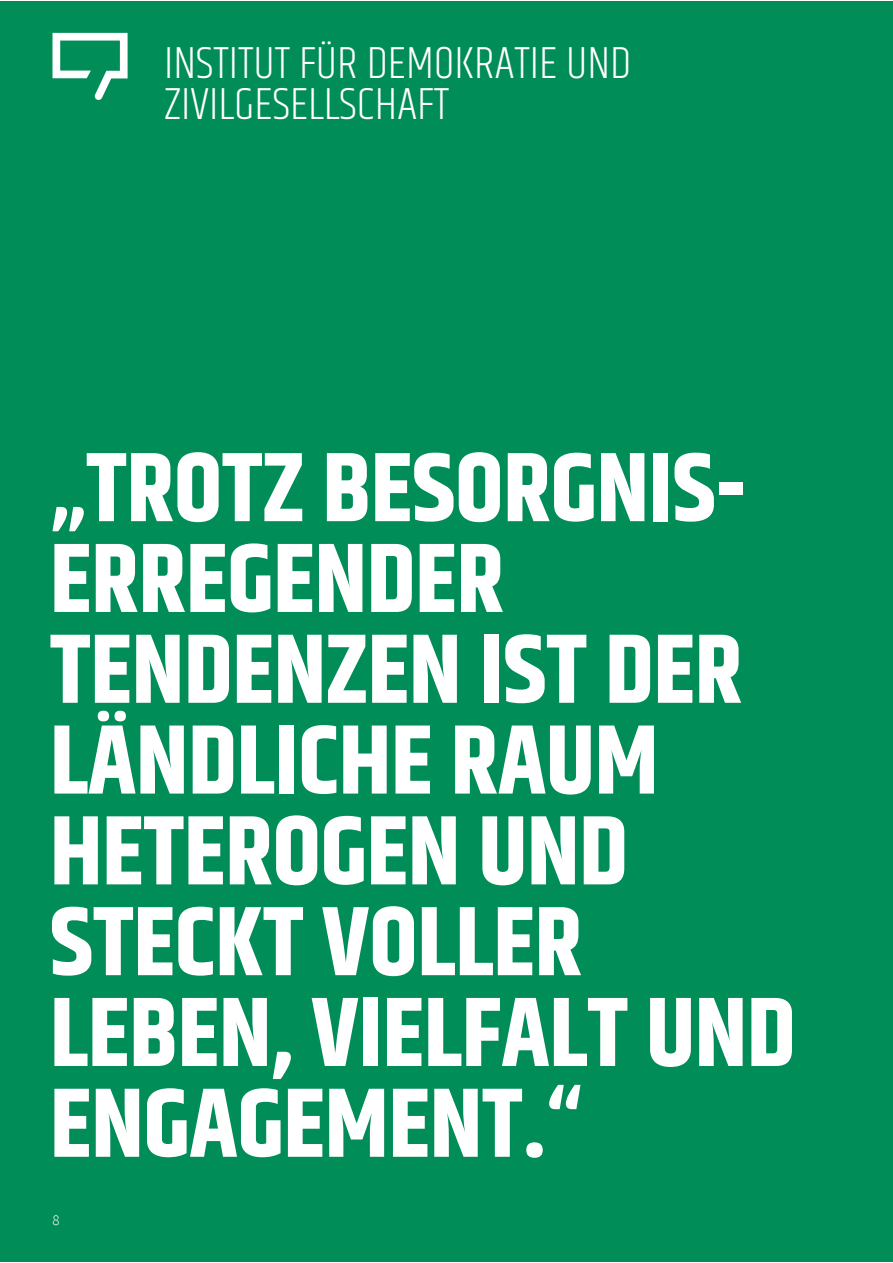
<style>
.page{position:relative;width:893px;height:1263px;background:#fff}
.page>*{position:absolute;margin:0;border:0;box-sizing:border-box;transform-origin:0 0}
.t1{font:700 98.1px/90.8px "Khand";color:#fff}
.t2{font:300 46.35px/40.8px "Khand";color:#fff}
.t3{font:300 14.85px "Source Sans Pro";color:#fff}
</style>
<div class="page">
<div style="left:0;top:1px;width:893px;height:1260px;background:#008d58"></div>
<svg style="left:53px;top:33px;width:75px;height:67px"></svg>
<p class="t2" style="left:164px;top:45px;width:469px">INSTITUT FÜR DEMOKRATIE UND<br>ZIVILGESELLSCHAFT</p>
<p class="t1" style="left:50px;top:448px;width:747px">„TROTZ BESORGNIS-<br>ERREGENDER<br>TENDENZEN IST DER<br>LÄNDLICHE RAUM<br>HETEROGEN UND<br>STECKT VOLLER<br>LEBEN, VIELFALT UND<br>ENGAGEMENT.“</p>
<p class="t3" style="left:53px;top:1211px;width:9px">8</p>
</div>
